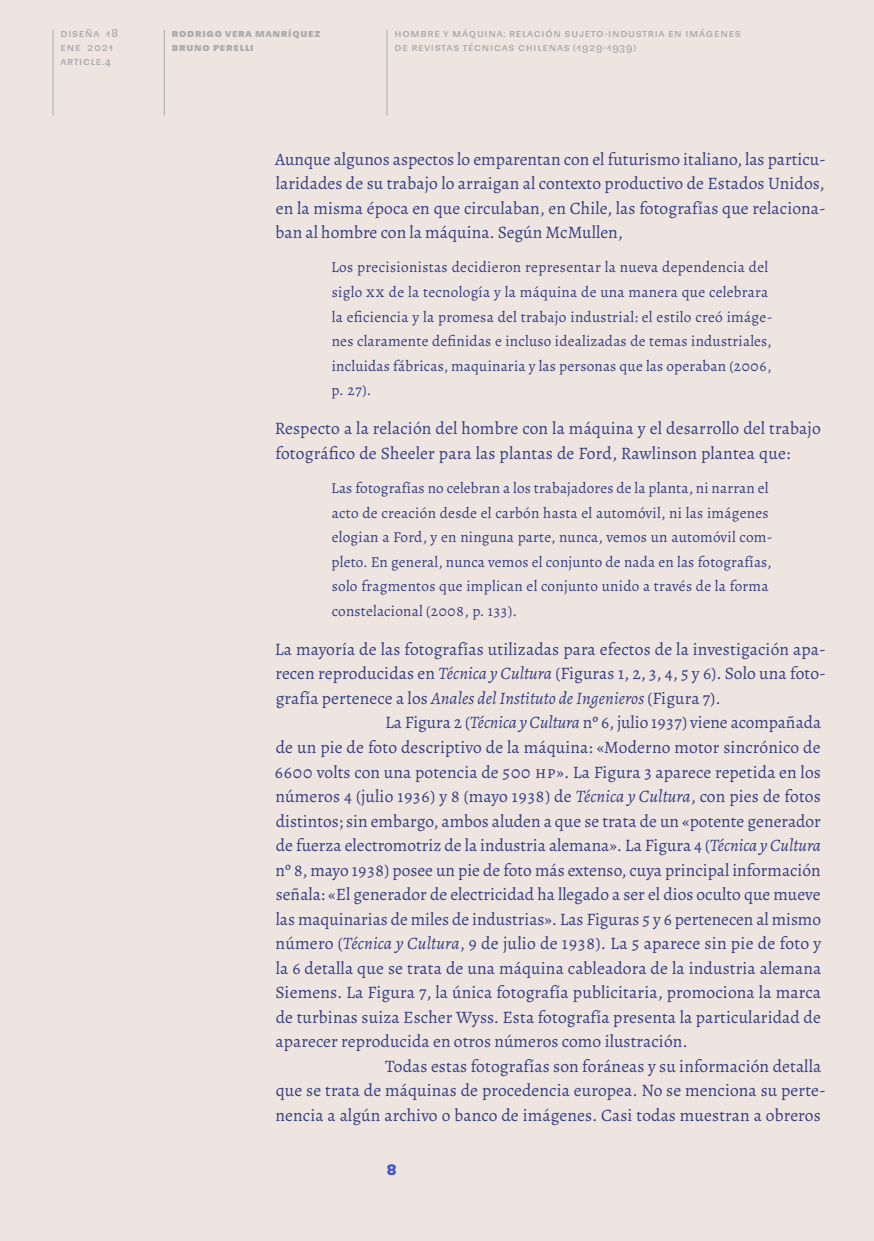
<style>
.page{position:relative;width:874px;height:1241px;background:#fff}
.page>*{position:absolute;margin:0;border:0;box-sizing:border-box;transform-origin:0 0}
.Texto_con_sangría{font:17.5px/24.5px "Alegreya";letter-spacing:.005em;color:#374080;text-align:justify}
.Texto_sin_sangría{font:17.5px/24.5px "Alegreya";letter-spacing:.005em;color:#374080;text-align:justify}
.cita{font:15.22px/24.5px "Alegreya";letter-spacing:.015em;color:#374080}
.t1{font:700 14px "Sudamerican Grotesk";color:#4354c7}
.t2{font:10.5px/14px "Sudamerican Grotesk";letter-spacing:.07em;color:#ababab}
.t3{font:700 10.5px/14px "Sudamerican Grotesk";letter-spacing:.07em;color:#ababab}
.s1{font-style:italic}
</style>
<div class="page">
<div style="left:0;top:0;width:873px;height:1240px;background:#eee5e1"></div>
<hr style="left:52px;top:30px;width:1px;height:85px;background:#ababab">
<hr style="left:164px;top:30px;width:1px;height:85px;background:#ababab">
<hr style="left:386px;top:30px;width:1px;height:85px;background:#ababab">
<p class="t2" style="left:60px;top:26px;width:59px">Diseña 18 ene 2021 article.4</p>
<p class="t3" style="left:172px;top:26px;width:150px">Rodrigo Vera Manríquez<br>Bruno Perelli</p>
<p class="t2" style="left:394px;top:26px;width:348px">Hombre y máquina: relación sujeto-industria en imágenes de revistas técnicas ch ilenas (1929-1939)</p>
<p class="Texto_sin_sangría" style="left:275px;top:146px;width:552px">Aunque algunos aspectos lo emparentan con el futurismo italiano, las particu&shy;laridades de su trabajo lo arraigan al contexto productivo de Estados Unidos, en la misma época en que circulaban, en Chile, las fotografías que relaciona&shy;ban al hombre con la máquina. Según McMullen,</p>
<p class="cita" style="left:331px;top:255px;width:443px">Los precisionistas decidieron representar la nueva dependencia del siglo XX de la tecnología y la máquina de una manera que celebrara la eficiencia y la promesa del trabajo industrial: el estilo creó imáge&shy;nes claramente definidas e incluso idealizadas de temas industriales, incluidas fábricas, maquinaria y las personas que las operaban (2006, p. 27).</p>
<p class="Texto_sin_sangría" style="left:274px;top:416px;width:547px">Respecto a la relación del hombre con la máquina y el desarrollo del trabajo fotográfico de Sheeler para las plantas de Ford, Rawlinson plantea que:</p>
<p class="cita" style="left:331px;top:475px;width:443px">Las fotografías no celebran a los trabajadores de la planta, ni narran el acto de creación desde el carbón hasta el automóvil, ni las imágenes elogian a Ford, y en ninguna parte, nunca, vemos un automóvil com&shy;pleto. En general, nunca vemos el conjunto de nada en las fotografías, solo fragmentos que implican el conjunto unido a través de la forma constelacional (2008, p. 133).</p>
<p class="Texto_sin_sangría" style="left:274px;top:636px;width:552px">La mayoría de las fotografías utilizadas para efectos de la investigación apa&shy;recen reproducidas en <span class="s1">Técnica y Cultura</span> (Figuras 1, 2, 3, 4, 5 y 6). Solo una foto&shy;grafía pertenece a los <span class="s1">Anales del Instituto de Ingenieros</span> (Figura 7).</p>
<p class="Texto_con_sangría" style="left:275px;top:710px;width:547px;text-indent:110px">La Figura 2 (<span class="s1">Técnica y Cultura</span> nº 6, julio 1937) viene acompañada de un pie de foto descriptivo de la máquina: «Moderno motor sincrónico de 6600 volts con una potencia de 500 HP». La Figura 3 aparece repetida en los números 4 (julio 1936) y 8 (mayo 1938) de <span class="s1">Técnica y Cultura</span>, con pies de fotos distintos; sin embargo, ambos aluden a que se trata de un «potente generador de fuerza electromotriz de la industria alemana». La Figura 4 (<span class="s1">Técnica y Cultura </span>nº 8, mayo 1938) posee un pie de foto más extenso, cuya principal información señala: «El generador de electricidad ha llegado a ser el dios oculto que mueve las maquinarias de miles de industrias». Las Figuras 5 y 6 pertenecen al mismo número (<span class="s1">Técnica y Cultura</span>, 9 de julio de 1938). La 5 aparece sin pie de foto y la 6 detalla que se trata de una máquina cableadora de la industria alemana Siemens. La Figura 7, la única fotografía publicitaria, promociona la marca de turbinas suiza Escher Wyss. Esta fotografía presenta la particularidad de aparecer reproducida en otros números como ilustración.</p>
<p class="Texto_con_sangría" style="left:275px;top:1053px;width:551px;text-align:left;text-indent:110px">Todas estas fotografías son foráneas y su información detalla que se trata de máquinas de procedencia europea. No se menciona su perte&shy;nencia a algún archivo o banco de imágenes. Casi todas muestran a obreros</p>
<p class="t1" style="left:386px;top:1158px;width:12px">8</p>
</div>
